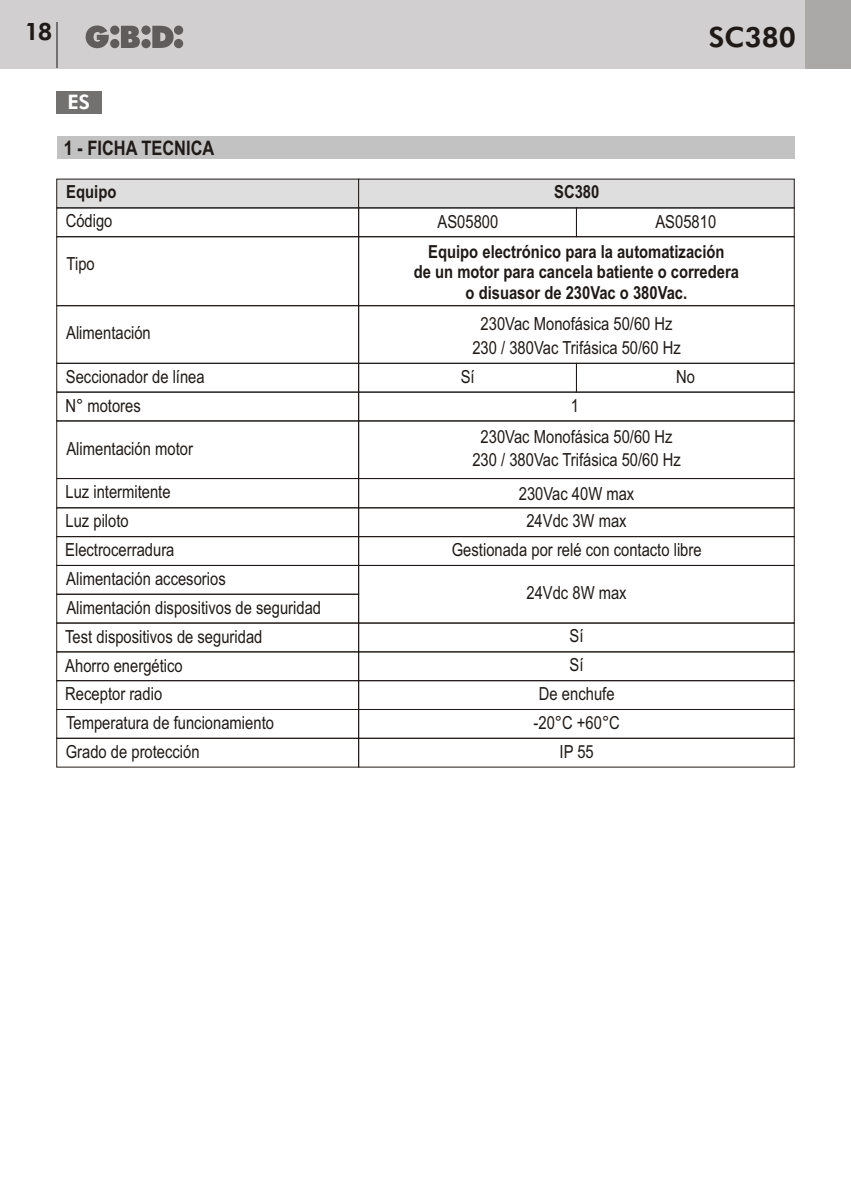
<style>
.page{position:relative;width:851px;height:1191px;background:#fff}
.page>*{position:absolute;margin:0;border:0;box-sizing:border-box;transform-origin:0 0}
.t1{font:800 28px "Futura BT";color:#1f1a17}
.t2{font:800 24px "Futura BT";color:#1f1a17}
.t3{font:700 20px "Arial Narrow";color:#1f1a17}
.t4{font:800 20px "Futura BT";color:#fff}
.t5{font:18px/28.8px "Arial Narrow";color:#1f1a17;text-align:center}
.t6{font:700 18px/20.6px "Arial Narrow";color:#1f1a17;text-align:center}
</style>
<div class="page">
<div style="left:0;top:0;width:850px;height:68px;background:#d1cfcf"></div>
<div style="left:805px;top:0;width:45px;height:68px;background:#aba8a8"></div>
<svg style="left:86px;top:26px;width:97px;height:22px"></svg>
<hr style="left:56px;top:23px;width:2px;height:45px;background:#737070">
<hr style="left:850px;top:0;width:1px;height:68px;background:#aba8a8">
<div style="left:57px;top:91px;width:45px;height:22px;background:#737070"></div>
<div style="left:57px;top:136px;width:737px;height:23px;background:#c2c2c2"></div>
<svg style="left:56px;top:179px;width:738px;height:29px;background:#d3d3d3"></svg>
<div style="left:56px;top:305px;width:303px;height:58px;border:1px solid #1f1a17"></div>
<div style="left:56px;top:363px;width:303px;height:29px;border:1px solid #1f1a17"></div>
<div style="left:56px;top:392px;width:303px;height:29px;border:1px solid #1f1a17"></div>
<div style="left:56px;top:478px;width:303px;height:30px;border:1px solid #1f1a17"></div>
<div style="left:56px;top:507px;width:303px;height:30px;border:1px solid #1f1a17"></div>
<div style="left:56px;top:536px;width:303px;height:29px;border:1px solid #1f1a17"></div>
<div style="left:56px;top:709px;width:303px;height:29px;border:1px solid #1f1a17"></div>
<div style="left:56px;top:738px;width:303px;height:29px;border:1px solid #1f1a17"></div>
<div style="left:56px;top:208px;width:303px;height:29px;border:1px solid #1f1a17"></div>
<div style="left:358px;top:236px;width:436px;height:70px;border:1px solid #1f1a17"></div>
<div style="left:576px;top:363px;width:218px;height:29px;border:1px solid #1f1a17"></div>
<div style="left:358px;top:363px;width:218px;height:29px;border:1px solid #1f1a17"></div>
<div style="left:358px;top:392px;width:436px;height:29px;border:1px solid #1f1a17"></div>
<div style="left:358px;top:478px;width:436px;height:30px;border:1px solid #1f1a17"></div>
<div style="left:358px;top:305px;width:436px;height:58px;border:1px solid #1f1a17"></div>
<div style="left:358px;top:507px;width:436px;height:30px;border:1px solid #1f1a17"></div>
<div style="left:358px;top:536px;width:436px;height:29px;border:1px solid #1f1a17"></div>
<div style="left:358px;top:565px;width:436px;height:58px;border:1px solid #1f1a17"></div>
<div style="left:56px;top:565px;width:303px;height:29px;border:1px solid #1f1a17"></div>
<div style="left:56px;top:594px;width:303px;height:29px;border:1px solid #1f1a17"></div>
<div style="left:358px;top:709px;width:436px;height:29px;border:1px solid #1f1a17"></div>
<div style="left:358px;top:738px;width:436px;height:29px;border:1px solid #1f1a17"></div>
<div style="left:56px;top:623px;width:303px;height:29px;border:1px solid #1f1a17"></div>
<div style="left:358px;top:623px;width:436px;height:29px;border:1px solid #1f1a17"></div>
<div style="left:56px;top:651px;width:303px;height:30px;border:1px solid #1f1a17"></div>
<div style="left:358px;top:651px;width:436px;height:30px;border:1px solid #1f1a17"></div>
<h2 class="t2" style="left:24px;top:22px;width:29px">18</h2>
<h1 class="t1" style="left:708px;top:26px;width:89px">SC380</h1>
<p class="t4" style="left:67px;top:94px;width:24px">ES</p>
<p class="t3" style="left:64px;top:140px;width:152px">1 - FICHA TECNICA</p>
<p class="t6" style="left:66px;top:183px;width:52px">Equipo</p>
<p class="t5" style="left:66px;top:208px;width:48px">Código</p>
<p class="t5" style="left:66px;top:251px;width:30px">Tipo</p>
<p class="t5" style="left:66px;top:320px;width:86px">Alimentación</p>
<p class="t5" style="left:65px;top:364px;width:141px;text-align:left">Seccionador de línea<br>N° motores</p>
<p class="t5" style="left:66px;top:436px;width:128px">Alimentación motor</p>
<p class="t5" style="left:65px;top:479px;width:162px;text-align:left">Luz intermitente<br>Luz piloto<br>Electrocerradura<br>Alimentación accesorios</p>
<p class="t5" style="left:66px;top:594px;width:256px">Alimentación dispositivos de seguridad</p>
<p class="t6" style="left:554px;top:183px;width:47px">SC380</p>
<p class="t5" style="left:437px;top:209px;width:62px">AS05800</p>
<p class="t5" style="left:655px;top:209px;width:62px">AS05810</p>
<p class="t6" style="left:414px;top:243px;width:326px">Equipo electrónico para la automatización<br>de un motor para cancela batiente o corredera o disuasor de 230Vac o 380Vac.</p>
<p class="t5" style="left:472px;top:313px;width:210px;line-height:24.2px">230Vac Monofásica 50/60 Hz<br>230 / 380Vac Trifásica 50/60 Hz</p>
<p class="t5" style="left:460px;top:364px;width:15px">Sí</p>
<p class="t5" style="left:676px;top:364px;width:20px">No</p>
<p class="t5" style="left:480px;top:391px;width:193px;line-height:31.6px">1<br>230Vac Monofásica 50/60 Hz</p>
<p class="t5" style="left:472px;top:445px;width:210px;line-height:33.4px">230 / 380Vac Trifásica 50/60 Hz<br>230Vac 40W max</p>
<p class="t5" style="left:452px;top:508px;width:251px">24Vdc 3W max<br>Gestionada por relé con contacto libre</p>
<p class="t5" style="left:526px;top:580px;width:102px">24Vdc 8W max</p>
<p class="t5" style="left:65px;top:623px;width:199px">Test dispositivos de seguridad</p>
<p class="t5" style="left:569px;top:623px;width:15px">Sí</p>
<p class="t5" style="left:65px;top:652px;width:119px">Ahorro energético</p>
<p class="t5" style="left:569px;top:652px;width:15px">Sí</p>
<p class="t5" style="left:65px;top:681px;width:210px;text-align:left">Receptor radio<br>Temperatura de funcionamiento<br>Grado de protección</p>
<p class="t5" style="left:533px;top:681px;width:88px">De enchufe -20°C +60°C<br>IP 55</p>
</div>
